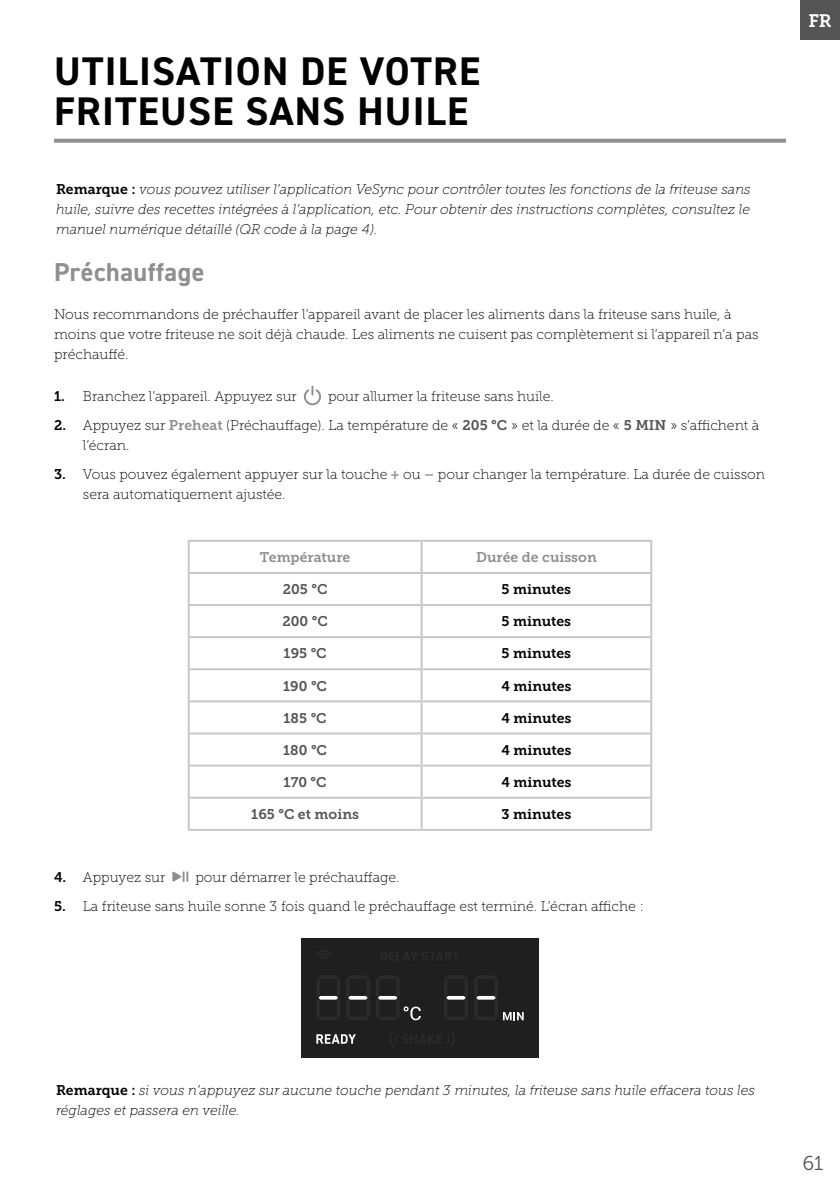
<style>
.page{position:relative;width:840px;height:1191px;background:#fff}
.page>*{position:absolute;margin:0;border:0;box-sizing:border-box;transform-origin:0 0}
.Section_Header{font:700 40px "DIN2014";letter-spacing:.03em;color:#000}
.Sub_Header{font:700 26px "DIN2014";letter-spacing:.02em;color:#8f8f8f}
.t1{font:20px "Museo Slab 300";color:#545454}
.t2{font:18px "Museo Slab 700";color:#fff}
.Support_Numbers{font:14px/20px "Museo Slab 100";color:#000}
.Note_Bullets{font:italic 14px/20px "Museo Slab 100";color:#000}
.Support_Text{font:14px "Museo Slab 700";color:#000}
.Support_Text-2{font:14px "Museo Slab 700";color:#545454}
.Support_Text-3{font:14px "Museo Slab 700";color:#8f8f8f}
.s1{font-family:"Museo Slab 700";font-style:normal}
.s2{font-family:"Museo Slab 700"}
.s3{font-family:"Museo Slab 700";color:#8f8f8f}
.s4{font-family:"Museo Slab 700";color:#545454}
</style>
<div class="page">
<div style="left:799px;top:0;width:40px;height:40px;background:#545454"></div>
<div style="left:301px;top:938px;width:237px;height:119px;background:#1f1f1f"></div>
<svg style="left:390px;top:1031px;width:65px;height:16px"></svg>
<svg style="left:316px;top:950px;width:15px;height:11px"></svg>
<svg style="left:444px;top:976px;width:23px;height:44px"></svg>
<svg style="left:475px;top:976px;width:48px;height:44px"></svg>
<svg style="left:317px;top:976px;width:23px;height:44px"></svg>
<svg style="left:346px;top:976px;width:74px;height:44px"></svg>
<svg style="left:316px;top:1034px;width:39px;height:9px"></svg>
<svg style="left:381px;top:952px;width:78px;height:8px"></svg>
<svg style="left:54px;top:139px;width:731px;height:4px;background:#979797"></svg>
<svg style="left:303px;top:386px;width:18px;height:20px"></svg>
<svg style="left:172px;top:871px;width:16px;height:11px"></svg>
<hr style="left:188px;top:540px;width:233px;height:2px;background:#c7c7c7">
<hr style="left:188px;top:542px;width:2px;height:30px;background:#c7c7c7">
<hr style="left:421px;top:540px;width:231px;height:2px;background:#c7c7c7">
<hr style="left:420px;top:542px;width:2px;height:30px;background:#c7c7c7">
<hr style="left:650px;top:542px;width:2px;height:30px;background:#c7c7c7">
<hr style="left:188px;top:574px;width:2px;height:30px;background:#c7c7c7">
<hr style="left:420px;top:574px;width:2px;height:30px;background:#c7c7c7">
<hr style="left:650px;top:574px;width:2px;height:30px;background:#c7c7c7">
<hr style="left:188px;top:604px;width:233px;height:2px;background:#c7c7c7">
<hr style="left:188px;top:606px;width:2px;height:30px;background:#c7c7c7">
<hr style="left:421px;top:604px;width:231px;height:2px;background:#c7c7c7">
<hr style="left:420px;top:606px;width:2px;height:30px;background:#c7c7c7">
<hr style="left:650px;top:606px;width:2px;height:30px;background:#c7c7c7">
<hr style="left:188px;top:636px;width:233px;height:2px;background:#c7c7c7">
<hr style="left:188px;top:638px;width:2px;height:30px;background:#c7c7c7">
<hr style="left:421px;top:636px;width:231px;height:2px;background:#c7c7c7">
<hr style="left:420px;top:638px;width:2px;height:30px;background:#c7c7c7">
<hr style="left:650px;top:638px;width:2px;height:30px;background:#c7c7c7">
<hr style="left:188px;top:668px;width:233px;height:2px;background:#c7c7c7">
<hr style="left:188px;top:670px;width:2px;height:30px;background:#c7c7c7">
<hr style="left:421px;top:668px;width:231px;height:2px;background:#c7c7c7">
<hr style="left:420px;top:670px;width:2px;height:30px;background:#c7c7c7">
<hr style="left:650px;top:670px;width:2px;height:30px;background:#c7c7c7">
<hr style="left:188px;top:700px;width:233px;height:2px;background:#c7c7c7">
<hr style="left:188px;top:702px;width:2px;height:30px;background:#c7c7c7">
<hr style="left:421px;top:700px;width:231px;height:2px;background:#c7c7c7">
<hr style="left:420px;top:702px;width:2px;height:30px;background:#c7c7c7">
<hr style="left:650px;top:702px;width:2px;height:30px;background:#c7c7c7">
<hr style="left:188px;top:732px;width:233px;height:2px;background:#c7c7c7">
<hr style="left:188px;top:734px;width:2px;height:30px;background:#c7c7c7">
<hr style="left:421px;top:732px;width:231px;height:2px;background:#c7c7c7">
<hr style="left:420px;top:734px;width:2px;height:30px;background:#c7c7c7">
<hr style="left:650px;top:734px;width:2px;height:30px;background:#c7c7c7">
<hr style="left:188px;top:764px;width:233px;height:2px;background:#c7c7c7">
<hr style="left:188px;top:766px;width:2px;height:30px;background:#c7c7c7">
<hr style="left:421px;top:764px;width:231px;height:2px;background:#c7c7c7">
<hr style="left:420px;top:766px;width:2px;height:30px;background:#c7c7c7">
<hr style="left:650px;top:766px;width:2px;height:30px;background:#c7c7c7">
<hr style="left:188px;top:796px;width:233px;height:2px;background:#c7c7c7">
<hr style="left:188px;top:798px;width:2px;height:31px;background:#c7c7c7">
<hr style="left:421px;top:796px;width:231px;height:2px;background:#c7c7c7">
<hr style="left:420px;top:798px;width:2px;height:31px;background:#c7c7c7">
<hr style="left:650px;top:798px;width:2px;height:31px;background:#c7c7c7">
<hr style="left:188px;top:829px;width:233px;height:2px;background:#c7c7c7">
<hr style="left:421px;top:829px;width:231px;height:2px;background:#c7c7c7">
<hr style="left:188px;top:572px;width:233px;height:2px;background:#c7c7c7">
<hr style="left:421px;top:572px;width:231px;height:2px;background:#c7c7c7">
<p class="Section_Header" style="left:54px;top:45px;width:427px">UTILISATION DE VOTRE</p>
<p class="Section_Header" style="left:54px;top:85px;width:415px">FRITEUSE SANS HUILE</p>
<p class="Note_Bullets" style="left:56px;top:179px;width:695px;text-align:justify"><span class="s1">Remarque :</span> vous pouvez utiliser l’application VeSync pour contrôler toutes les fonctions de la friteuse sans huile, suivre des recettes intégrées à l’application, etc. Pour obtenir des instructions complètes, consultez le manuel numérique détaillé (QR code à la page 4).</p>
<p class="Sub_Header" style="left:54px;top:255px;width:152px">Préchauffage</p>
<p class="Support_Numbers" style="left:54px;top:304px;width:705px">Nous recommandons de préchauffer l’appareil avant de placer les aliments dans la friteuse sans huile, à moins que votre friteuse ne soit déjà chaude. Les aliments ne cuisent pas complètement si l’appareil n’a pas préchauffé.</p>
<p class="Support_Numbers" style="left:54px;top:386px;width:244px"><span class="s2">1.</span> Branchez l’appareil. Appuyez sur</p>
<p class="Support_Numbers" style="left:328px;top:386px;width:227px">pour allumer la friteuse sans huile.</p>
<p class="Support_Numbers" style="left:83px;top:415px;width:677px;text-indent:-29px"><span class="s2">2.</span> Appuyez sur <span class="s3">Preheat</span> (Préchauffage). La température de « <span class="s4">205 °C</span> » et la durée de « <span class="s4">5 MIN</span> » s’affichent à l’écran.</p>
<p class="Support_Numbers" style="left:83px;top:464px;width:683px;text-indent:-29px"><span class="s2">3.</span> Vous pouvez également appuyer sur la touche <span class="s3">+</span> ou <span class="s3">–</span> pour changer la température. La durée de cuisson sera automatiquement ajustée.</p>
<p class="Support_Text-3" style="left:260px;top:549px;width:92px">Température</p>
<p class="Support_Text-3" style="left:476px;top:549px;width:122px">Durée de cuisson</p>
<p class="Support_Text-2" style="left:283px;top:581px;width:46px">205 °C</p>
<p class="Support_Text" style="left:501px;top:581px;width:71px">5 minutes</p>
<p class="Support_Text-2" style="left:282px;top:613px;width:47px">200 °C</p>
<p class="Support_Text" style="left:501px;top:613px;width:71px">5 minutes</p>
<p class="Support_Text-2" style="left:283px;top:645px;width:45px">195 °C</p>
<p class="Support_Text" style="left:501px;top:645px;width:71px">5 minutes</p>
<p class="Support_Text-2" style="left:283px;top:678px;width:45px">190 °C</p>
<p class="Support_Text" style="left:501px;top:678px;width:72px">4 minutes</p>
<p class="Support_Text-2" style="left:283px;top:710px;width:45px">185 °C</p>
<p class="Support_Text" style="left:501px;top:710px;width:72px">4 minutes</p>
<p class="Support_Text-2" style="left:283px;top:742px;width:45px">180 °C</p>
<p class="Support_Text" style="left:501px;top:742px;width:72px">4 minutes</p>
<p class="Support_Text-2" style="left:283px;top:774px;width:45px">170 °C</p>
<p class="Support_Text" style="left:501px;top:774px;width:72px">4 minutes</p>
<p class="Support_Text-2" style="left:251px;top:806px;width:109px">165 °C et moins</p>
<p class="Support_Text" style="left:501px;top:806px;width:71px">3 minutes</p>
<p class="Support_Numbers" style="left:54px;top:867px;width:113px"><span class="s2">4.</span> Appuyez sur</p>
<p class="Support_Numbers" style="left:195px;top:867px;width:206px">pour démarrer le préchauffage.</p>
<p class="Support_Numbers" style="left:54px;top:896px;width:591px"><span class="s2">5.</span> La friteuse sans huile sonne 3 fois quand le préchauffage est terminé. L’écran affiche :</p>
<p class="t2" style="left:807px;top:10px;width:25px">FR</p>
<p class="Note_Bullets" style="left:56px;top:1080px;width:700px"><span class="s1">Remarque :</span> si vous n’appuyez sur aucune touche pendant 3 minutes, la friteuse sans huile effacera tous les réglages et passera en veille.</p>
<h3 class="t1" style="left:802px;top:1152px;width:22px">61</h3>
</div>
